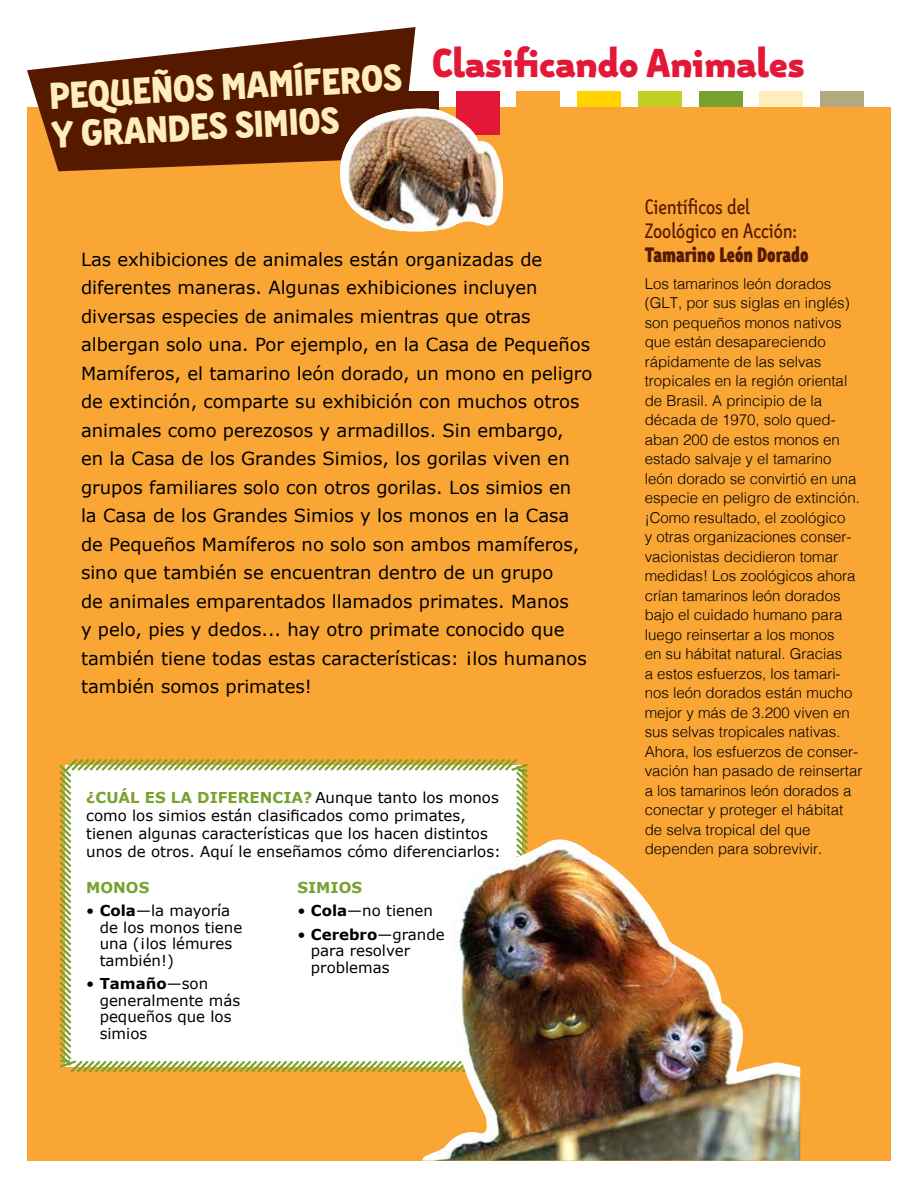
<style>
.page{position:relative;width:918px;height:1188px;background:#fff}
.page>*{position:absolute;margin:0;border:0;box-sizing:border-box;transform-origin:0 0}
.t1{font:700 expanded 40.5px "Gemma Beta";color:#e31837}
.t2{font:700 expanded 37.5px/39px "Gemma Beta";color:#feb}
.t3{font:21px/24px "Gemma Beta";color:#551900}
.t4{font:18px/28.5px "Verdana";color:#000}
.t5{font:300 15px/19.5px "Helvetica";color:#000}
.t6{font:15px/18px "Verdana";color:#000}
.t7{font:700 15px "Verdana";color:#78a22f}
.s1{font-weight:700;color:#78a22f}
.s2{font-weight:700}
.s3{font-weight:700;font-stretch:condensed}
</style>
<div class="page">
<div style="left:516px;top:91px;width:44px;height:44px;background:#faa634"></div>
<div style="left:577px;top:91px;width:44px;height:44px;background:#ffd200"></div>
<div style="left:638px;top:91px;width:44px;height:44px;background:#c2cd23"></div>
<div style="left:699px;top:91px;width:43px;height:44px;background:#78a22f"></div>
<div style="left:759px;top:91px;width:44px;height:44px;background:#feb"></div>
<div style="left:820px;top:91px;width:44px;height:44px;background:#b3a97e"></div>
<div style="left:27px;top:108px;width:864px;height:1053px;background:#faa634"></div>
<svg style="left:59px;top:759px;width:469px;height:314px"></svg>
<img style="left:421px;top:839px;width:379px;height:322px">
<div style="left:395px;top:91px;width:44px;height:44px;background:#551900"></div>
<div style="left:456px;top:91px;width:43px;height:44px;background:#e31837"></div>
<svg style="left:27px;top:27px;width:389px;height:144px;fill:#551900"></svg>
<svg style="left:337px;top:107px;width:167px;height:64px"></svg>
<img style="left:339px;top:109px;width:165px;height:123px">
<h1 class="t2" style="left:48px;top:77px;width:355px;rotate:-3deg">peqUeños mamíferos y grandes simios</h1>
<h2 class="t1" style="left:432px;top:41px;width:374px">Clasificando animales</h2>
<p class="t4" style="left:81px;top:245px;width:513px">Las exhibiciones de animales están organizadas de diferentes maneras. Algunas exhibiciones incluyen diversas especies de animales mientras que otras albergan solo una. Por ejemplo, en la Casa de Pequeños Mamíferos, el tamarino león dorado, un mono en peligro de extinción, comparte su exhibición con muchos otros animales como perezosos y armadillos. Sin embargo,<br>en la Casa de los Grandes Simios, los gorilas viven en grupos familiares solo con otros gorilas. Los simios en<br>la Casa de los Grandes Simios y los monos en la Casa de Pequeños Mamíferos no solo son ambos mamíferos, sino que también se encuentran dentro de un grupo<br>de animales emparentados llamados primates. Manos<br>y pelo, pies y dedos... hay otro primate conocido que también tiene todas estas características: ¡los humanos también somos primates!</p>
<p class="t6" style="left:86px;top:789px;width:416px"><span class="s1">¿CUÁL ES LA DIFERENCIA?</span> Aunque tanto los monos como los simios están clasificados como primates, tienen algunas características que los hacen distintos unos de otros. Aquí le enseñamos cómo diferenciarlos:</p>
<p class="t7" style="left:86px;top:877px;width:65px">MONOS</p>
<p class="t7" style="left:297px;top:877px;width:66px">SIMIOS</p>
<p class="t6" style="left:86px;top:902px;width:146px">• <span class="s2">Cola</span>—la mayoría</p>
<p class="t6" style="left:297px;top:902px;width:137px">• <span class="s2">Cola</span>—no tienen</p>
<p class="t6" style="left:100px;top:918px;width:144px">de los monos tiene</p>
<p class="t6" style="left:297px;top:925px;width:149px">• <span class="s2">Cerebro</span>—grande</p>
<p class="t6" style="left:100px;top:935px;width:134px">una (¡los lémures</p>
<p class="t6" style="left:311px;top:941px;width:101px">para resolver</p>
<p class="t6" style="left:100px;top:951px;width:76px">también!)</p>
<p class="t6" style="left:311px;top:958px;width:80px">problemas</p>
<p class="t6" style="left:100px;top:975px;width:142px;line-height:16.5px;text-indent:-13px">• <span class="s2">Tamaño</span>—son generalmente más pequeños que los simios</p>
<h3 class="t3" style="left:645px;top:196px;width:166px">Científicos del<br>Zoológico en Acción:<br><span class="s3">Tamarino León Dorado</span></h3>
<p class="t5" style="left:645px;top:272px;width:207px">Los tamarinos león dorados (GLT, por sus siglas en inglés) son pequeños monos nativos que están desapareciendo rápidamente de las selvas tropicales en la región oriental de Brasil. A principio de la</p>
<p class="t5" style="left:645px;top:428px;width:219px">aban 200 de estos monos en estado salvaje y el tamarino león dorado se convirtió en una especie en peligro de extinción. ¡Como resultado, el zoológico<br>y otras organizaciones conser&shy;vacionistas decidieron tomar medidas! Los zoológicos ahora crían tamarinos león dorados bajo el cuidado humano para luego reinsertar a los monos<br>en su hábitat natural. Gracias<br>a estos esfuerzos, los tamari&shy;nos león dorados están mucho mejor y más de 3.200 viven en sus selvas tropicales nativas.<br>Ahora, los esfuerzos de conser&shy;vación han pasado de reinsertar a los tamarinos león dorados a conectar y proteger el hábitat de selva tropical del que dependen para sobrevivir.</p>
<p class="t5" style="left:645px;top:409px;width:192px">década de 1970, solo qued-</p>
</div>
